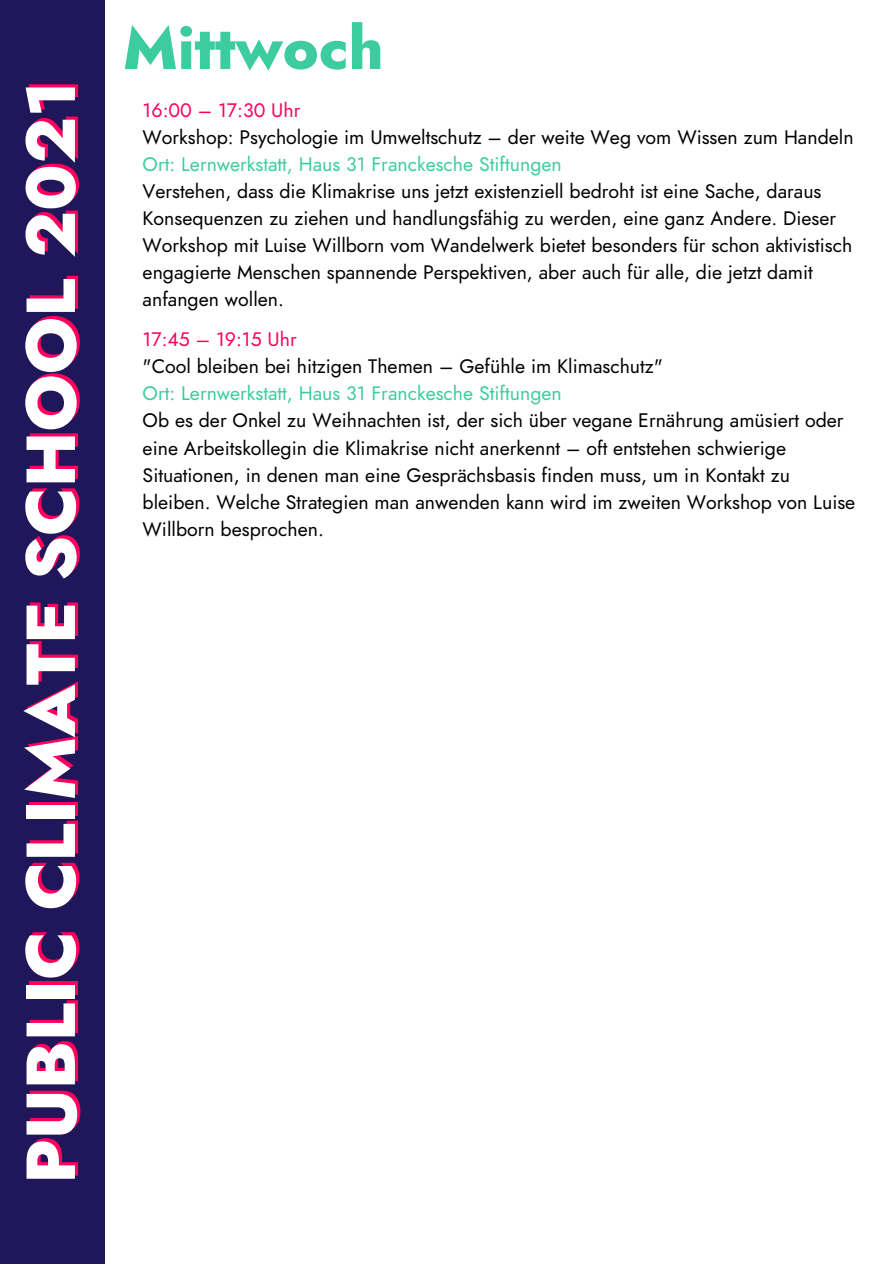
<style>
.page{position:relative;width:894px;height:1264px;background:#fff}
.page>*{position:absolute;margin:0;border:0;box-sizing:border-box;transform-origin:0 0}
.t1{font:800 69px "Jost";color:#fff}
.t2{font:800 60px "Jost";color:#3dcc9f}
.t3{font:19.5px/27px "Jost";color:#000}
.t4{font:19.5px "Jost";color:#3dcc9f}
.t5{font:19.5px "Jost";color:#ff005c}
</style>
<div class="page">
<div style="left:0;top:0;width:105px;height:1263px;background:#20175a"></div>
<p class="t1" style="left:4px;top:1183px;width:1104px;rotate:-90deg">PUBLIC CLIMATE SCHOOL 2021</p>
<p class="t2" style="left:123px;top:7px;width:262px">Mittwoch</p>
<p class="t5" style="left:143px;top:97px;width:159px">16:00 – 17:30 Uhr</p>
<p class="t3" style="left:143px;top:124px;width:712px">Workshop: Psychologie im Umweltschutz – der weite Weg vom Wissen zum Handeln</p>
<p class="t4" style="left:143px;top:151px;width:420px">Ort: Lernwerkstatt, Haus 31 Franckesche Stiftungen</p>
<p class="t3" style="left:143px;top:178px;width:711px">Verstehen, dass die Klimakrise uns jetzt existenziell bedroht ist eine Sache, daraus Konsequenzen zu ziehen und handlungsfähig zu werden, eine ganz Andere. Dieser Workshop mit Luise Willborn vom Wandelwerk bietet besonders für schon aktivistisch engagierte Menschen spannende Perspektiven, aber auch für alle, die jetzt damit anfangen wollen.</p>
<p class="t5" style="left:143px;top:326px;width:156px">17:45 – 19:15 Uhr</p>
<p class="t3" style="left:143px;top:353px;width:521px">"Cool bleiben bei hitzigen Themen – Gefühle im Klimaschutz"</p>
<p class="t4" style="left:143px;top:380px;width:420px">Ort: Lernwerkstatt, Haus 31 Franckesche Stiftungen</p>
<p class="t3" style="left:143px;top:407px;width:714px">Ob es der Onkel zu Weihnachten ist, der sich über vegane Ernährung amüsiert oder eine Arbeitskollegin die Klimakrise nicht anerkennt – oft entstehen schwierige Situationen, in denen man eine Gesprächsbasis finden muss, um in Kontakt zu bleiben. Welche Strategien man anwenden kann wird im zweiten Workshop von Luise Willborn besprochen.</p>
</div>
